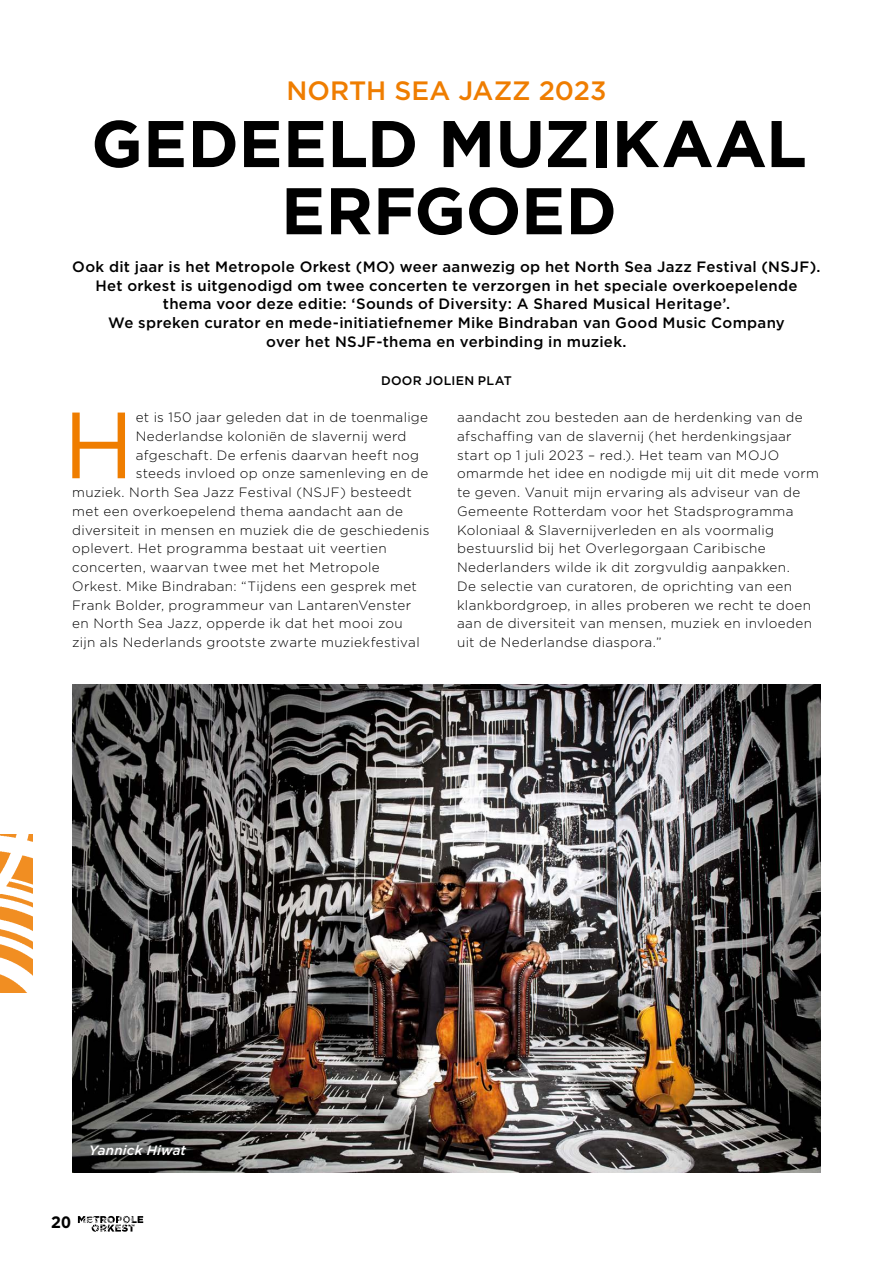
<style>
.page{position:relative;width:893px;height:1263px;background:#fff}
.page>*{position:absolute;margin:0;border:0;box-sizing:border-box;transform-origin:0 0}
.t1{font:93.9px "Gotham";color:#ef7d00}
.t2{font:700 65.85px/67.2px "Gotham";color:#000;text-align:center}
.t3{font:500 26.55px "Gotham";color:#ef7d00}
.t4{font:700 16.5px "Gotham";color:#000}
.t5{font:500 15px/18.8px "Gotham";letter-spacing:.02em;color:#000;text-align:center}
.t6{font:300 13.5px/18.8px "Gotham";letter-spacing:.025em;color:#000}
.t7{font:italic 500 13.5px "Gotham";letter-spacing:.01em;color:#fff}
.t8{font:500 12.45px "Gotham";letter-spacing:.025em;color:#000}
</style>
<div class="page">
<img style="left:72px;top:684px;width:749px;height:488px">
<img style="left:0;top:834px;width:33px;height:159px">
<svg style="left:78px;top:1216px;width:65px;height:16px"></svg>
<h3 class="t3" style="left:286px;top:73px;width:321px">NORTH SEA JAZZ 2023</h3>
<h2 class="t2" style="left:91px;top:110px;width:717px">GEDEELD MUZIKAAL<br>ERFGOED</h2>
<p class="t5" style="left:72px;top:257px;width:750px">Ook dit jaar is het Metropole Orkest (MO) weer aanwezig op het North Sea Jazz Festival (NSJF).<br>Het orkest is uitgenodigd om twee concerten te verzorgen in het speciale overkoepelende thema voor deze editie: ‘Sounds of Diversity: A Shared Musical Heritage’.<br>We spreken curator en mede-initiatiefnemer Mike Bindraban van Good Music Company<br>over het NSJF-thema en verbinding in muziek.</p>
<p class="t8" style="left:381px;top:372px;width:132px">DOOR JOLIEN PLAT</p>
<h1 class="t1" style="left:63px;top:385px;width:73px">H</h1>
<p class="t6" style="left:136px;top:407px;width:294px">et is 150 jaar geleden dat in de toenmalige</p>
<p class="t6" style="left:136px;top:426px;width:272px">Nederlandse koloniën de slavernij werd</p>
<p class="t6" style="left:136px;top:445px;width:285px">afgeschaft. De erfenis daarvan heeft nog</p>
<p class="t6" style="left:136px;top:464px;width:294px">steeds invloed op onze samenleving en de</p>
<p class="t6" style="left:72px;top:482px;width:341px">muziek. North Sea Jazz Festival (NSJF) besteedt</p>
<p class="t6" style="left:72px;top:501px;width:332px">met een overkoepelend thema aandacht aan de</p>
<p class="t6" style="left:72px;top:520px;width:359px">diversiteit in mensen en muziek die de geschiedenis</p>
<p class="t6" style="left:72px;top:539px;width:316px">oplevert. Het programma bestaat uit veertien</p>
<p class="t6" style="left:72px;top:557px;width:309px">concerten, waarvan twee met het Metropole</p>
<p class="t6" style="left:72px;top:576px;width:346px">Orkest. Mike Bindraban: “Tijdens een gesprek met</p>
<p class="t6" style="left:72px;top:595px;width:340px">Frank Bolder, programmeur van LantarenVenster</p>
<p class="t6" style="left:72px;top:614px;width:332px">en North Sea Jazz, opperde ik dat het mooi zou</p>
<p class="t6" style="left:72px;top:632px;width:349px">zijn als Nederlands grootste zwarte muziekfestival</p>
<p class="t6" style="left:457px;top:407px;width:363px">aandacht zou besteden aan de herdenking van de afschaffing van de slavernij (het herdenkingsjaar start op 1 juli 2023 – red.). Het team van MOJO omarmde het idee en nodigde mij uit dit mede vorm te geven. Vanuit mijn ervaring als adviseur van de Gemeente Rotterdam voor het Stadsprogramma Koloniaal &amp; Slavernijverleden en als voormalig bestuurslid bij het Overlegorgaan Caribische Nederlanders wilde ik dit zorgvuldig aanpakken.<br>De selectie van curatoren, de oprichting van een klankbordgroep, in alles proberen we recht te doen aan de diversiteit van mensen, muziek en invloeden uit de Nederlandse diaspora.”</p>
<p class="t7" style="left:89px;top:1141px;width:98px">Yannick Hiwat</p>
<p class="t4" style="left:51px;top:1211px;width:21px">20</p>
</div>
